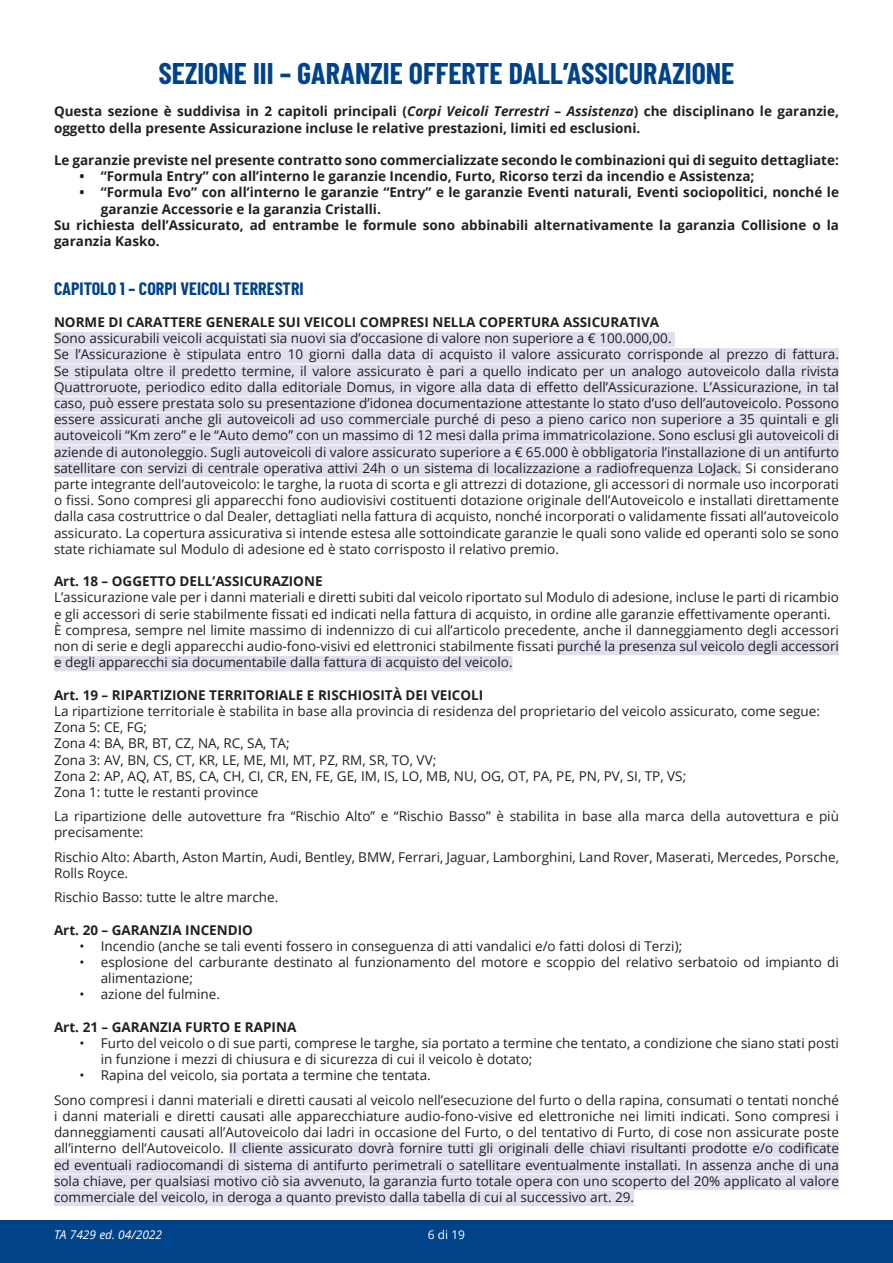
<style>
.page{position:relative;width:893px;height:1263px;background:#fff}
.page>*{position:absolute;margin:0;border:0;box-sizing:border-box;transform-origin:0 0}
.Titolo_1{font:700 30px "Barlow Condensed";color:#004389}
.Normale{font:700 18px "Barlow Condensed";color:#004389}
.Normale-2{font:13.5px/16.2px "Open Sans";color:#231f20;text-align:justify}
.Normale-3{font:700 13.5px/16.2px "Open Sans";color:#231f20}
.Elenco_numerato_a{font:13.5px/16.2px "Open Sans";color:#231f20}
.Elenco_numerato_a-2{font:700 13.5px/16.2px "Open Sans";color:#231f20}
.t1{font:italic 12px "Open Sans";color:#fff}
.t2{font:12px "Open Sans";color:#fff}
.s1{font-style:italic}
</style>
<div class="page">
<div style="left:0;top:1220px;width:893px;height:43px;background:#004389"></div>
<div style="left:54px;top:332px;width:621px;height:15px;background:#dfdfed"></div>
<div style="left:54px;top:348px;width:785px;height:15px;background:#dfdfed"></div>
<div style="left:54px;top:364px;width:785px;height:16px;background:#dfdfed"></div>
<div style="left:54px;top:381px;width:785px;height:15px;background:#dfdfed"></div>
<div style="left:54px;top:397px;width:785px;height:15px;background:#dfdfed"></div>
<div style="left:54px;top:413px;width:785px;height:15px;background:#dfdfed"></div>
<div style="left:54px;top:429px;width:785px;height:15px;background:#dfdfed"></div>
<div style="left:54px;top:445px;width:785px;height:16px;background:#dfdfed"></div>
<div style="left:54px;top:462px;width:687px;height:15px;background:#dfdfed"></div>
<div style="left:557px;top:640px;width:282px;height:15px;background:#dfdfed"></div>
<div style="left:54px;top:656px;width:459px;height:15px;background:#dfdfed"></div>
<div style="left:229px;top:1142px;width:610px;height:15px;background:#dfdfed"></div>
<div style="left:54px;top:1158px;width:785px;height:15px;background:#dfdfed"></div>
<div style="left:54px;top:1174px;width:785px;height:16px;background:#dfdfed"></div>
<div style="left:54px;top:1191px;width:580px;height:15px;background:#dfdfed"></div>
<p class="Titolo_1" style="left:159px;top:55px;width:577px">SEZIONE III – GARANZIE OFFERTE DALL’ASSICURAZIONE</p>
<p class="Normale-3" style="left:54px;top:103px;width:786px">Questa sezione è suddivisa in 2 capitoli principali (<span class="s1">Corpi Veicoli Terrestri</span> – <span class="s1">Assistenza</span>) che disciplinano le garanzie, oggetto della presente Assicurazione incluse le relative prestazioni, limiti ed esclusioni.</p>
<p class="Normale-3" style="left:54px;top:152px;width:786px">Le garanzie previste nel presente contratto sono commercializzate secondo le combinazioni qui di seguito dettagliate:</p>
<p class="Elenco_numerato_a-2" style="left:80px;top:168px;width:676px">• “Formula Entry” con all’interno le garanzie Incendio, Furto, Ricorso terzi da incendio e Assistenza;</p>
<p class="Elenco_numerato_a-2" style="left:101px;top:184px;width:740px;text-indent:-21px">• “Formula Evo” con all’interno le garanzie “Entry” e le garanzie Eventi naturali, Eventi sociopolitici, nonché le garanzie Accessorie e la garanzia Cristalli.</p>
<p class="Normale-3" style="left:54px;top:216px;width:786px">Su richiesta dell’Assicurato, ad entrambe le formule sono abbinabili alternativamente la garanzia Collisione o la garanzia Kasko.</p>
<p class="Normale" style="left:54px;top:277px;width:251px">CAPITOLO 1 – CORPI VEICOLI TERRESTRI</p>
<p class="Normale-3" style="left:54px;top:314px;width:607px">NORME DI CARATTERE GENERALE SUI VEICOLI COMPRESI NELLA COPERTURA ASSICURATIVA</p>
<p class="Normale-2" style="left:54px;top:330px;width:619px">Sono assicurabili veicoli acquistati sia nuovi sia d’occasione di valore non superiore a € 100.000,00.</p>
<p class="Normale-2" style="left:54px;top:346px;width:786px">Se l’Assicurazione è stipulata entro 10 giorni dalla data di acquisto il valore assicurato corrisponde al prezzo di fattura.<br>Se stipulata oltre il predetto termine, il valore assicurato è pari a quello indicato per un analogo autoveicolo dalla rivista Quattroruote, periodico edito dalla editoriale Domus, in vigore alla data di effetto dell’Assicurazione. L’Assicurazione, in tal caso, può essere prestata solo su presentazione d’idonea documentazione attestante lo stato d’uso dell’autoveicolo. Possono essere assicurati anche gli autoveicoli ad uso commerciale purché di peso a pieno carico non superiore a 35 quintali e gli autoveicoli “Km zero” e le “Auto demo” con un massimo di 12 mesi dalla prima immatricolazione. Sono esclusi gli autoveicoli di aziende di autonoleggio. Sugli autoveicoli di valore assicurato superiore a € 65.000 è obbligatoria l’installazione di un antifurto satellitare con servizi di centrale operativa attivi 24h o un sistema di localizzazione a radiofrequenza LoJack. Si considerano parte integrante dell’autoveicolo: le targhe, la ruota di scorta e gli attrezzi di dotazione, gli accessori di normale uso incorporati o fissi. Sono compresi gli apparecchi fono audiovisivi costituenti dotazione originale dell’Autoveicolo e installati direttamente dalla casa costruttrice o dal Dealer, dettagliati nella fattura di acquisto, nonché incorporati o validamente fissati all’autoveicolo assicurato. La copertura assicurativa si intende estesa alle sottoindicate garanzie le quali sono valide ed operanti solo se sono state richiamate sul Modulo di adesione ed è stato corrisposto il relativo premio.</p>
<p class="Normale-3" style="left:54px;top:573px;width:270px">Art. 18 – OGGETTO DELL’ASSICURAZIONE</p>
<p class="Normale-2" style="left:54px;top:589px;width:786px">L’assicurazione vale per i danni materiali e diretti subiti dal veicolo riportato sul Modulo di adesione, incluse le parti di ricambio e gli accessori di serie stabilmente fissati ed indicati nella fattura di acquisto, in ordine alle garanzie effettivamente operanti.</p>
<p class="Normale-2" style="left:54px;top:621px;width:786px">È compresa, sempre nel limite massimo di indennizzo di cui all’articolo precedente, anche il danneggiamento degli accessori non di serie e degli apparecchi audio-fono-visivi ed elettronici stabilmente fissati purché la presenza sul veicolo degli accessori e degli apparecchi sia documentabile dalla fattura di acquisto del veicolo.</p>
<p class="Normale-3" style="left:54px;top:686px;width:431px">Art. 19 – RIPARTIZIONE TERRITORIALE E RISCHIOSITÀ DEI VEICOLI</p>
<p class="Normale-2" style="left:54px;top:702px;width:768px">La ripartizione territoriale è stabilita in base alla provincia di residenza del proprietario del veicolo assicurato, come segue:</p>
<p class="Normale-2" style="left:54px;top:719px;width:95px">Zona 5: CE, FG;</p>
<p class="Normale-2" style="left:54px;top:735px;width:237px">Zona 4: BA, BR, BT, CZ, NA, RC, SA, TA;</p>
<p class="Normale-2" style="left:54px;top:751px;width:384px">Zona 3: AV, BN, CS, CT, KR, LE, ME, MI, MT, PZ, RM, SR, TO, VV;</p>
<p class="Normale-2" style="left:54px;top:767px;width:634px">Zona 2: AP, AQ, AT, BS, CA, CH, CI, CR, EN, FE, GE, IM, IS, LO, MB, NU, OG, OT, PA, PE, PN, PV, SI, TP, VS;</p>
<p class="Normale-2" style="left:54px;top:783px;width:206px">Zona 1: tutte le restanti province</p>
<p class="Normale-2" style="left:54px;top:808px;width:786px">La ripartizione delle autovetture fra “Rischio Alto’’ e “Rischio Basso” è stabilita in base alla marca della autovettura e più precisamente:</p>
<p class="Normale-2" style="left:54px;top:848px;width:786px">Rischio Alto: Abarth, Aston Martin, Audi, Bentley, BMW, Ferrari, Jaguar, Lamborghini, Land Rover, Maserati, Mercedes, Porsche,<br>Rolls Royce.</p>
<p class="Normale-2" style="left:54px;top:889px;width:226px">Rischio Basso: tutte le altre marche.</p>
<p class="Normale-3" style="left:54px;top:921px;width:201px">Art. 20 – GARANZIA INCENDIO</p>
<p class="Elenco_numerato_a" style="left:80px;top:937px;width:604px">• Incendio (anche se tali eventi fossero in conseguenza di atti vandalici e/o fatti dolosi di Terzi);</p>
<p class="Elenco_numerato_a" style="left:101px;top:954px;width:740px;text-indent:-21px">• esplosione del carburante destinato al funzionamento del motore e scoppio del relativo serbatoio od impianto di alimentazione;</p>
<p class="Elenco_numerato_a" style="left:80px;top:986px;width:142px">• azione del fulmine.</p>
<p class="Normale-3" style="left:54px;top:1018px;width:244px">Art. 21 – GARANZIA FURTO E RAPINA</p>
<p class="Elenco_numerato_a" style="left:101px;top:1035px;width:740px;text-indent:-21px">• Furto del veicolo o di sue parti, comprese le targhe, sia portato a termine che tentato, a condizione che siano stati posti in funzione i mezzi di chiusura e di sicurezza di cui il veicolo è dotato;</p>
<p class="Elenco_numerato_a" style="left:80px;top:1067px;width:353px">• Rapina del veicolo, sia portata a termine che tentata.</p>
<p class="Normale-2" style="left:54px;top:1091px;width:786px">Sono compresi i danni materiali e diretti causati al veicolo nell’esecuzione del furto o della rapina, consumati o tentati nonché i danni materiali e diretti causati alle apparecchiature audio-fono-visive ed elettroniche nei limiti indicati. Sono compresi i danneggiamenti causati all’Autoveicolo dai ladri in occasione del Furto, o del tentativo di Furto, di cose non assicurate poste all’interno dell’Autoveicolo. Il cliente assicurato dovrà fornire tutti gli originali delle chiavi risultanti prodotte e/o codificate ed eventuali radiocomandi di sistema di antifurto perimetrali o satellitare eventualmente installati. In assenza anche di una sola chiave, per qualsiasi motivo ciò sia avvenuto, la garanzia furto totale opera con uno scoperto del 20% applicato al valore commerciale del veicolo, in deroga a quanto previsto dalla tabella di cui al successivo art. 29.</p>
<p class="t1" style="left:54px;top:1227px;width:110px">TA 7429 ed. 04/2022</p>
<p class="t2" style="left:428px;top:1227px;width:39px">6 di 19</p>
</div>
